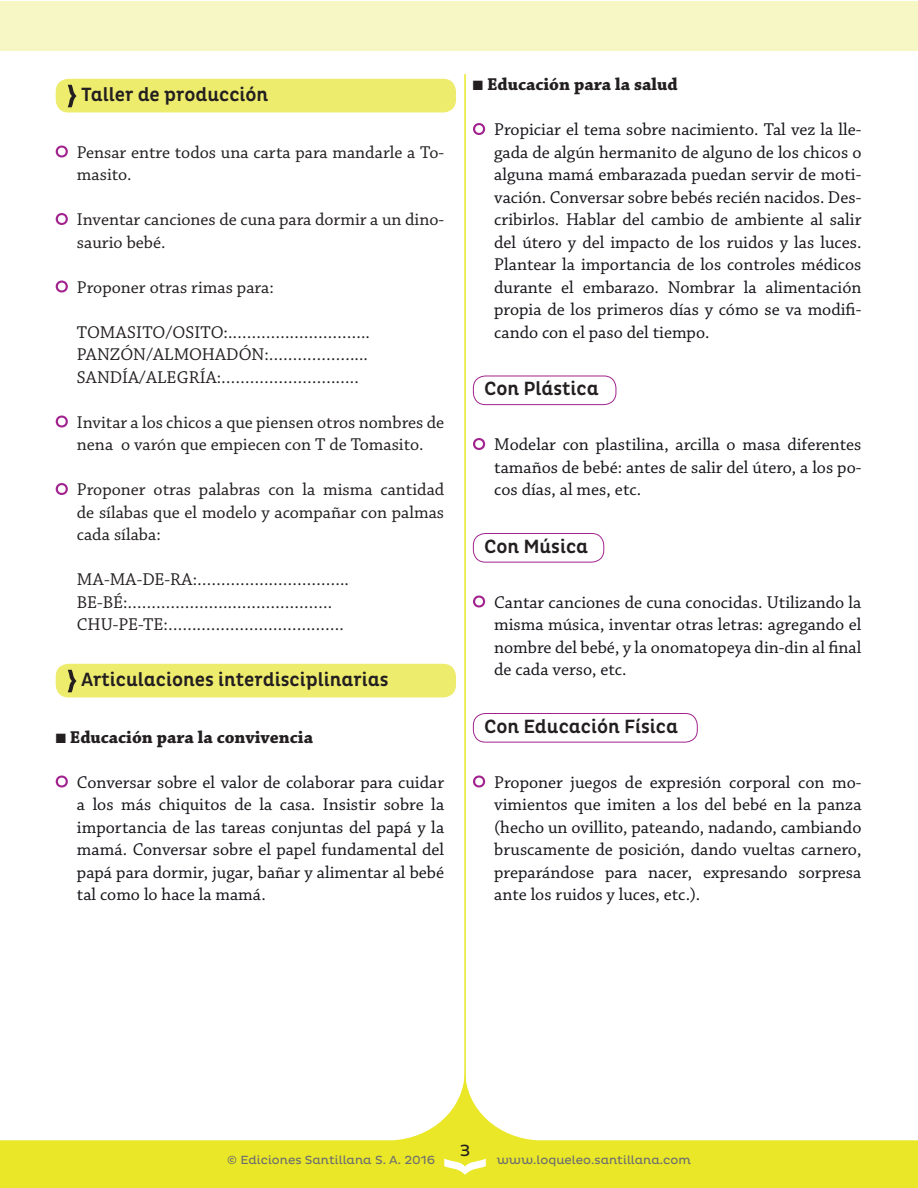
<style>
.page{position:relative;width:918px;height:1188px;background:#fff}
.page>*{position:absolute;margin:0;border:0;box-sizing:border-box;transform-origin:0 0}
.t1{font:500 19.5px "Pluto Cond";color:#231f20}
.t2{font:18px/22.5px "Chaparral Pro";color:#17141a;text-align:justify}
.t3{font:18px/22.5px "Chaparral Pro";color:#231f20}
.t4{font:700 18px "Chaparral Pro";color:#231f20}
.t5{font:16.5px "Pluto";color:#231f20}
.t6{font:12px "Pluto";color:#6c6d70}
</style>
<div class="page">
<div style="left:56px;top:79px;width:400px;height:33px;background:#eeec6d;border-radius:13px"></div>
<svg style="left:68px;top:85px;width:8px;height:22px"></svg>
<svg style="left:56px;top:146px;width:12px;height:11px"></svg>
<svg style="left:56px;top:213px;width:12px;height:12px"></svg>
<svg style="left:56px;top:281px;width:12px;height:11px"></svg>
<svg style="left:56px;top:416px;width:12px;height:11px"></svg>
<svg style="left:56px;top:483px;width:12px;height:12px"></svg>
<div style="left:56px;top:664px;width:400px;height:33px;background:#eeec6d;border-radius:13px"></div>
<svg style="left:68px;top:670px;width:8px;height:22px"></svg>
<svg style="left:56px;top:776px;width:12px;height:11px"></svg>
<svg style="left:473px;top:123px;width:12px;height:12px"></svg>
<div style="left:473px;top:376px;width:143px;height:29px;border:1px solid #a2238e;border-radius:12px"></div>
<svg style="left:473px;top:438px;width:12px;height:12px"></svg>
<div style="left:473px;top:533px;width:131px;height:30px;border:1px solid #a2238e;border-radius:12px"></div>
<svg style="left:473px;top:596px;width:12px;height:11px"></svg>
<div style="left:473px;top:713px;width:225px;height:30px;border:1px solid #a2238e;border-radius:12px"></div>
<svg style="left:473px;top:776px;width:12px;height:11px"></svg>
<svg style="left:0;top:1081px;width:918px;height:107px"></svg>
<svg style="left:444px;top:1159px;width:42px;height:16px"></svg>
<hr style="left:464px;top:74px;width:2px;height:1028px;background:#e9e727">
<div style="left:0;top:1px;width:918px;height:50px;background:#f7f7c5"></div>
<p class="t1" style="left:81px;top:84px;width:189px">Taller de producción</p>
<p class="t3" style="left:77px;top:141px;width:369px">Pensar entre todos una carta para mandarle a To&shy;masito.</p>
<p class="t3" style="left:77px;top:209px;width:369px">Inventar canciones de cuna para dormir a un dino&shy;saurio bebé.</p>
<p class="t3" style="left:77px;top:276px;width:198px">Proponer otras rimas para:</p>
<p class="t3" style="left:77px;top:321px;width:294px;text-align:justify">TOMASITO/OSITO:.………………………..<br>PANZÓN/ALMOHADÓN:………………...<br>SANDÍA/ALEGRÍA:………………………..</p>
<p class="t3" style="left:77px;top:411px;width:369px">Invitar a los chicos a que piensen otros nombres de nena o varón que empiecen con T de Tomasito.</p>
<p class="t3" style="left:77px;top:479px;width:369px;text-align:justify">Proponer otras palabras con la misma cantidad de sílabas que el modelo y acompañar con palmas cada sílaba:</p>
<p class="t3" style="left:77px;top:569px;width:273px">MA-MA-DE-RA:…………………………..<br>BE-BÉ:…………………………………….<br>CHU-PE-TE:……………………………….</p>
<p class="t1" style="left:81px;top:669px;width:309px">Articulaciones interdisciplinarias</p>
<p class="t4" style="left:56px;top:726px;width:259px">■ Educación para la convivencia</p>
<p class="t2" style="left:77px;top:771px;width:369px">Conversar sobre el valor de colaborar para cuidar a los más chiquitos de la casa. Insistir sobre la importancia de las tareas conjuntas del papá y la mamá. Conversar sobre el papel fundamental del papá para dormir, jugar, bañar y alimentar al bebé tal como lo hace la mamá.</p>
<p class="t4" style="left:473px;top:74px;width:206px">■ Educación para la salud</p>
<p class="t2" style="left:494px;top:119px;width:369px">Propiciar el tema sobre nacimiento. Tal vez la lle&shy;gada de algún hermanito de alguno de los chicos o alguna mamá embarazada puedan servir de moti&shy;vación. Conversar sobre bebés recién nacidos. Des&shy;cribirlos. Hablar del cambio de ambiente al salir del útero y del impacto de los ruidos y las luces.<br>Plantear la importancia de los controles médicos durante el embarazo. Nombrar la alimentación propia de los primeros días y cómo se va modifi&shy;cando con el paso del tiempo.</p>
<p class="t1" style="left:484px;top:378px;width:116px">Con Plástica</p>
<p class="t2" style="left:494px;top:434px;width:369px">Modelar con plastilina, arcilla o masa diferentes tamaños de bebé: antes de salir del útero, a los po&shy;cos días, al mes, etc.</p>
<p class="t1" style="left:484px;top:535px;width:106px">Con Música</p>
<p class="t2" style="left:494px;top:591px;width:369px">Cantar canciones de cuna conocidas. Utilizando la misma música, inventar otras letras: agregando el nombre del bebé, y la onomatopeya din-din al final de cada verso, etc.</p>
<p class="t1" style="left:484px;top:715px;width:195px">Con Educación Física</p>
<p class="t2" style="left:494px;top:771px;width:369px">Proponer juegos de expresión corporal con mo&shy;vimientos que imiten a los del bebé en la panza (hecho un ovillito, pateando, nadando, cambiando bruscamente de posición, dando vueltas carnero, preparándose para nacer, expresando sorpresa ante los ruidos y luces, etc.).</p>
<p class="t5" style="left:460px;top:1141px;width:12px">3</p>
<p class="t6" style="left:227px;top:1153px;width:210px">© Ediciones Santillana S. A. 2016</p>
<p class="t6" style="left:497px;top:1153px;width:196px">www.loqueleo.santillana.com</p>
</div>
